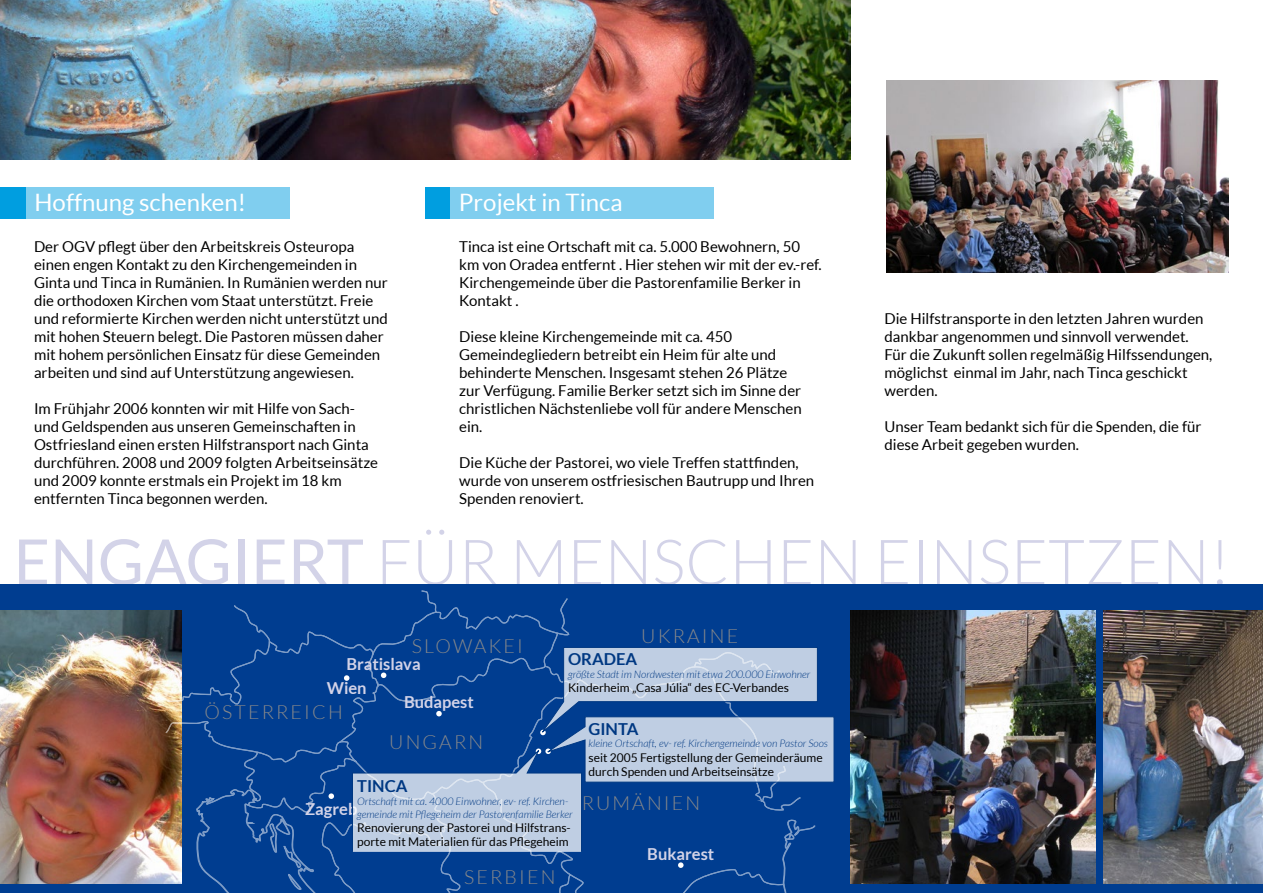
<style>
.page{position:relative;width:1263px;height:893px;background:#fff}
.page>*{position:absolute;margin:0;border:0;box-sizing:border-box;transform-origin:0 0}
.t1{font:300 63px "Lato";color:#d3d3e8}
.Text_Veranstaltungen{font:24px "Lato";color:#fff}
.Absatzformat_2{font:300 19.5px "Lato";letter-spacing:.11em;color:#87888a}
.Absatzformat_1{font:700 16.5px "Lato";color:#d3d3e8}
.Absatzformat_3{font:700 16.5px "Lato";color:#003882}
.t2{font:15px/18px "Lato";color:#000}
.Absatzformat_4{font:12px/14.4px "Lato";color:#000}
.Absatzformat_5{font:italic 300 10.5px/12.6px "Lato";color:#003882}
.s1{font-weight:400}
</style>
<div class="page">
<div style="left:0;top:585px;width:1263px;height:308px;background:#003d90"></div>
<img style="left:850px;top:611px;width:245px;height:273px">
<img style="left:1104px;top:611px;width:159px;height:273px">
<img style="left:0;top:611px;width:164px;height:273px">
<svg style="left:164px;top:590px;width:670px;height:303px"></svg>
<svg style="left:0;top:188px;width:290px;height:31px;background:#74c9ed"></svg>
<svg style="left:425px;top:188px;width:288px;height:31px;background:#74c9ed"></svg>
<img style="left:887px;top:81px;width:342px;height:191px">
<img style="left:0;top:0;width:850px;height:159px">
<p class="Text_Veranstaltungen" style="left:35px;top:189px;width:213px">Hoffnung schenken!</p>
<p class="Text_Veranstaltungen" style="left:459px;top:189px;width:165px">Projekt in Tinca</p>
<p class="t2" style="left:34px;top:237px;width:355px">Der OGV pflegt über den Arbeitskreis Osteuropa einen engen Kontakt zu den Kirchengemeinden in Ginta und Tinca in Rumänien. In Rumänien werden nur die orthodoxen Kirchen vom Staat unterstützt. Freie und reformierte Kirchen werden nicht unterstützt und mit hohen Steuern belegt. Die Pastoren müssen daher mit hohem persönlichen Einsatz für diese Gemeinden arbeiten und sind auf Unterstützung angewiesen.</p>
<p class="t2" style="left:34px;top:399px;width:346px">Im Frühjahr 2006 konnten wir mit Hilfe von Sach&shy;und Geldspenden aus unseren Gemeinschaften in Ostfriesland einen ersten Hilfstransport nach Ginta durchführen. 2008 und 2009 folgten Arbeitseinsätze und 2009 konnte erstmals ein Projekt im 18 km entfernten Tinca begonnen werden.</p>
<p class="t2" style="left:459px;top:237px;width:364px">Tinca ist eine Ortschaft mit ca. 5.000 Bewohnern, 50 km von Oradea entfernt . Hier stehen wir mit der ev.-ref.<br>Kirchengemeinde über die Pastorenfamilie Berker in Kontakt .</p>
<p class="t2" style="left:459px;top:327px;width:344px">Diese kleine Kirchengemeinde mit ca. 450<br>Gemeindegliedern betreibt ein Heim für alte und behinderte Menschen. Insgesamt stehen 26 Plätze zur Verfügung. Familie Berker setzt sich im Sinne der christlichen Nächstenliebe voll für andere Menschen ein.</p>
<p class="t2" style="left:459px;top:453px;width:357px">Die Küche der Pastorei, wo viele Treffen stattfinden, wurde von unserem ostfriesischen Bautrupp und Ihren<br>Spenden renoviert.</p>
<p class="t2" style="left:884px;top:309px;width:329px">Die Hilfstransporte in den letzten Jahren wurden dankbar angenommen und sinnvoll verwendet.<br>Für die Zukunft sollen regelmäßig Hilfssendungen, möglichst einmal im Jahr, nach Tinca geschickt werden.</p>
<p class="t2" style="left:884px;top:417px;width:318px">Unser Team bedankt sich für die Spenden, die für diese Arbeit gegeben wurden.</p>
<p class="t1" style="left:14px;top:528px;width:1218px"><span class="s1">ENGAGIERT</span> FÜR MENSCHEN EINSETZEN!</p>
<p class="Absatzformat_2" style="left:412px;top:635px;width:113px">SLOWAKEI</p>
<p class="Absatzformat_1" style="left:347px;top:655px;width:76px">Bratislava</p>
<p class="Absatzformat_1" style="left:404px;top:693px;width:71px">Budapest</p>
<p class="Absatzformat_1" style="left:327px;top:678px;width:41px">Wien</p>
<p class="Absatzformat_2" style="left:204px;top:702px;width:140px">ÖSTERREICH</p>
<p class="Absatzformat_2" style="left:389px;top:731px;width:95px">UNGARN</p>
<p class="Absatzformat_2" style="left:641px;top:626px;width:98px">UKRAINE</p>
<p class="Absatzformat_3" style="left:568px;top:650px;width:71px">ORADEA</p>
<p class="Absatzformat_5" style="left:568px;top:668px;width:244px">größte Stadt im Nordwesten mit etwa 200.000 Einwohner</p>
<p class="Absatzformat_4" style="left:568px;top:681px;width:222px">Kinderheim „Casa Júlia“ des EC-Verbandes</p>
<p class="Absatzformat_3" style="left:588px;top:719px;width:51px">GINTA</p>
<p class="Absatzformat_5" style="left:588px;top:738px;width:241px">kleine Ortschaft, ev- ref. Kirchengemeinde von Pastor Soos</p>
<p class="Absatzformat_4" style="left:588px;top:750px;width:236px">seit 2005 Fertigstellung der Gemeinderäume durch Spenden und Arbeitseinsätze</p>
<p class="Absatzformat_3" style="left:357px;top:777px;width:52px">TINCA</p>
<p class="Absatzformat_5" style="left:357px;top:795px;width:217px">Ortschaft mit ca. 4000 Einwohner, ev- ref. Kirchen&shy;gemeinde mit Pflegeheim der Pastorenfamilie Berker</p>
<p class="Absatzformat_4" style="left:357px;top:820px;width:215px">Renovierung der Pastorei und Hilfstrans&shy;porte mit Materialien für das Pflegeheim</p>
<p class="Absatzformat_1" style="left:305px;top:799px;width:54px">Zagreb</p>
<p class="Absatzformat_2" style="left:464px;top:866px;width:93px">SERBIEN</p>
<p class="Absatzformat_2" style="left:582px;top:793px;width:120px">RUMÄNIEN</p>
<p class="Absatzformat_1" style="left:647px;top:844px;width:68px">Bukarest</p>
</div>
